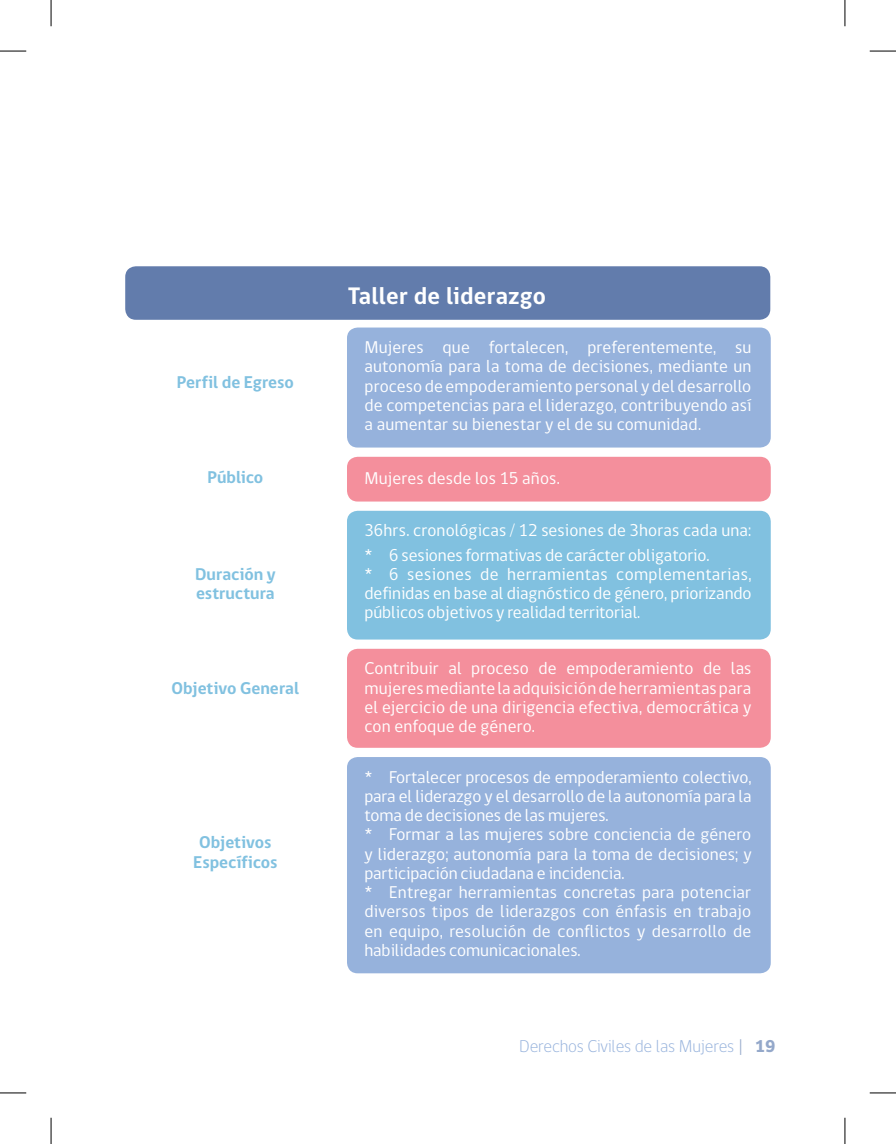
<style>
.page{position:relative;width:896px;height:1144px;background:#fff}
.page>*{position:absolute;margin:0;border:0;box-sizing:border-box;transform-origin:0 0}
.t1{font:700 24.5px "gob CL";letter-spacing:.005em;color:#fff}
.t2{font:17.5px/19.2px "gob CL";color:#fff;text-align:justify}
.t3{font:700 17.5px/19.2px "gob CL";color:#81c1e0}
.t4{font:300 17.5px "gob CL";letter-spacing:-.01em;color:#96b2dc}
.s1{font-weight:800;color:#94a8ca}
</style>
<div class="page">
<div style="left:347px;top:327px;width:424px;height:120px;background:#96b2dc;border-radius:11px"></div>
<div style="left:347px;top:649px;width:424px;height:99px;background:#f48f9c;border-radius:11px"></div>
<div style="left:347px;top:511px;width:424px;height:128px;background:#81c1e0;border-radius:11px"></div>
<div style="left:347px;top:757px;width:424px;height:216px;background:#96b2dc;border-radius:11px"></div>
<div style="left:347px;top:457px;width:424px;height:44px;background:#f48f9c;border-radius:11px"></div>
<div style="left:125px;top:266px;width:645px;height:54px;background:#627cac;border-radius:11px"></div>
<svg style="left:0;top:51px;width:26px;height:1px"></svg>
<svg style="left:870px;top:51px;width:26px;height:1px"></svg>
<svg style="left:0;top:1092px;width:26px;height:1px"></svg>
<svg style="left:870px;top:1092px;width:26px;height:1px"></svg>
<svg style="left:51px;top:0;width:1px;height:26px"></svg>
<svg style="left:51px;top:1118px;width:1px;height:26px"></svg>
<svg style="left:844px;top:0;width:1px;height:26px"></svg>
<svg style="left:844px;top:1118px;width:1px;height:26px"></svg>
<p class="t3" style="left:177px;top:373px;width:119px">Perfil de Egreso</p>
<p class="t3" style="left:207px;top:467px;width:57px">Público</p>
<p class="t3" style="left:195px;top:564px;width:82px">Duración y estructura</p>
<p class="t3" style="left:172px;top:678px;width:129px">Objetivo General</p>
<p class="t3" style="left:193px;top:833px;width:86px;text-align:center">Objetivos<br>Específicos</p>
<h1 class="t1" style="left:348px;top:279px;width:200px">Taller de liderazgo</h1>
<p class="t2" style="left:364px;top:338px;width:388px">Mujeres que fortalecen, preferentemente, su autonomía para la toma de decisiones, mediante un proceso de empoderamiento personal y del desarrollo de competencias para el liderazgo, contribuyendo así a aumentar su bienestar y el de su comunidad.</p>
<p class="t2" style="left:364px;top:469px;width:197px">Mujeres desde los 15 años.</p>
<p class="t2" style="left:364px;top:519px;width:388px;line-height:24.2px">36hrs. cronológicas / 12 sesiones de 3horas cada una: * 6 sesiones formativas de carácter obligatorio.</p>
<p class="t2" style="left:364px;top:565px;width:389px">* 6 sesiones de herramientas complementarias, definidas en base al diagnóstico de género, priorizando públicos objetivos y realidad territorial.</p>
<p class="t2" style="left:364px;top:659px;width:388px">Contribuir al proceso de empoderamiento de las mujeres mediante la adquisición de herramientas para el ejercicio de una dirigencia efectiva, democrática y con enfoque de género.</p>
<p class="t2" style="left:364px;top:767px;width:389px;text-align:left">* Fortalecer procesos de empoderamiento colectivo, para el liderazgo y el desarrollo de la autonomía para la toma de decisiones de las mujeres.<br>* Formar a las mujeres sobre conciencia de género y liderazgo; autonomía para la toma de decisiones; y participación ciudadana e incidencia.<br>* Entregar herramientas concretas para potenciar diversos tipos de liderazgos con énfasis en trabajo en equipo, resolución de conflictos y desarrollo de habilidades comunicacionales.</p>
<p class="t4" style="left:519px;top:1034px;width:257px">Derechos Civiles de las Mujeres <span class="s1">| 19</span></p>
</div>
